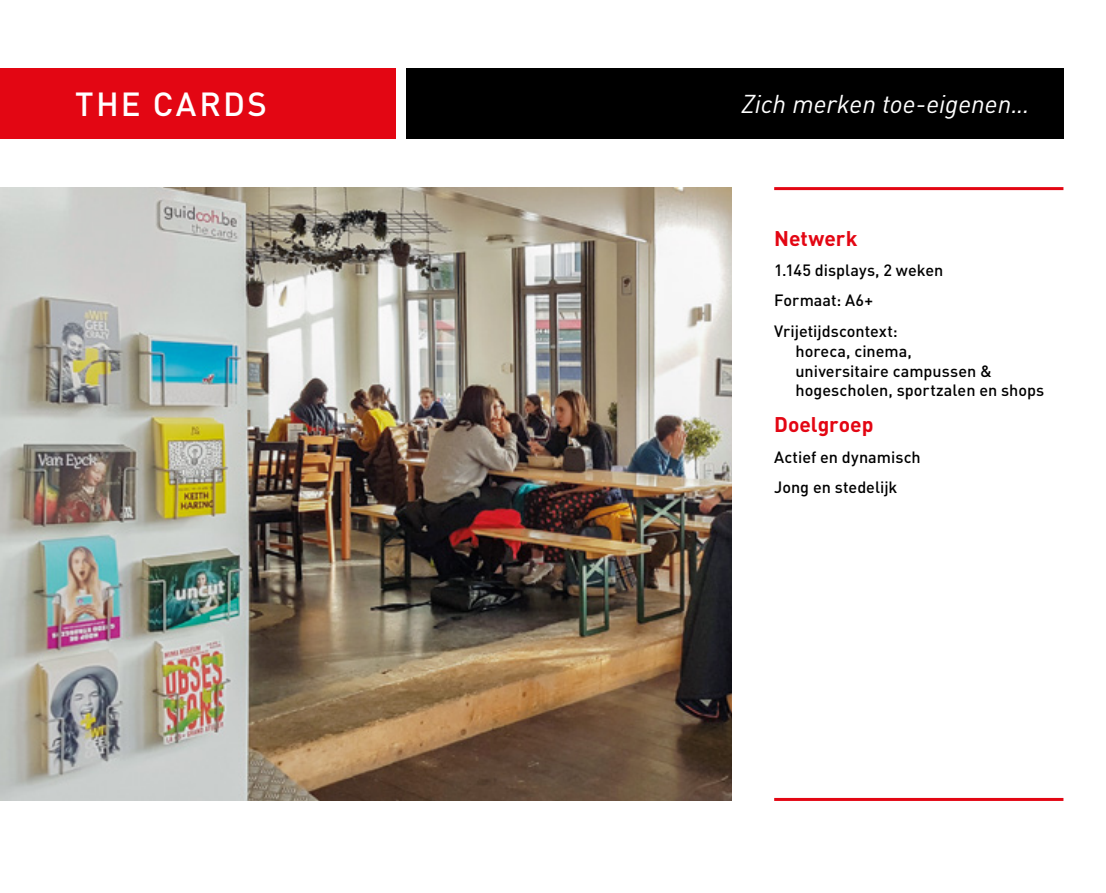
<style>
.page{position:relative;width:1106px;height:893px;background:#fff}
.page>*{position:absolute;margin:0;border:0;box-sizing:border-box;transform-origin:0 0}
.t1{font:500 33px "DINOT";letter-spacing:.07em;color:#fff}
.t2{font:italic 25.5px "DINOT";letter-spacing:-.005em;color:#fff}
.t3{font:700 21px "DINOT";color:#e30613}
.t4{font:500 16.2px/30.3px "DINOT";color:#000}
</style>
<div class="page">
<img style="left:0;top:187px;width:731px;height:614px">
<div style="left:0;top:68px;width:395px;height:70px;background:#e30613"></div>
<div style="left:406px;top:68px;width:657px;height:70px;background:#000"></div>
<hr style="left:774px;top:798px;width:289px;height:3px;background:#e30613">
<hr style="left:774px;top:187px;width:289px;height:3px;background:#e30613">
<h1 class="t1" style="left:75px;top:78px;width:193px">THE CARDS</h1>
<h2 class="t2" style="left:741px;top:85px;width:289px">Zich merken toe-eigenen...</h2>
<p class="t3" style="left:774px;top:222px;width:85px">Netwerk</p>
<p class="t4" style="left:774px;top:254px;width:171px">1.145 displays, 2 weken<br>Formaat: A6+<br>Vrijetijdscontext:</p>
<p class="t4" style="left:795px;top:340px;width:250px;line-height:20px">horeca, cinema,<br>universitaire campussen &amp; hogescholen, sportzalen en shops</p>
<p class="t3" style="left:774px;top:408px;width:101px">Doelgroep</p>
<p class="t4" style="left:774px;top:440px;width:148px">Actief en dynamisch<br>Jong en stedelijk</p>
</div>
